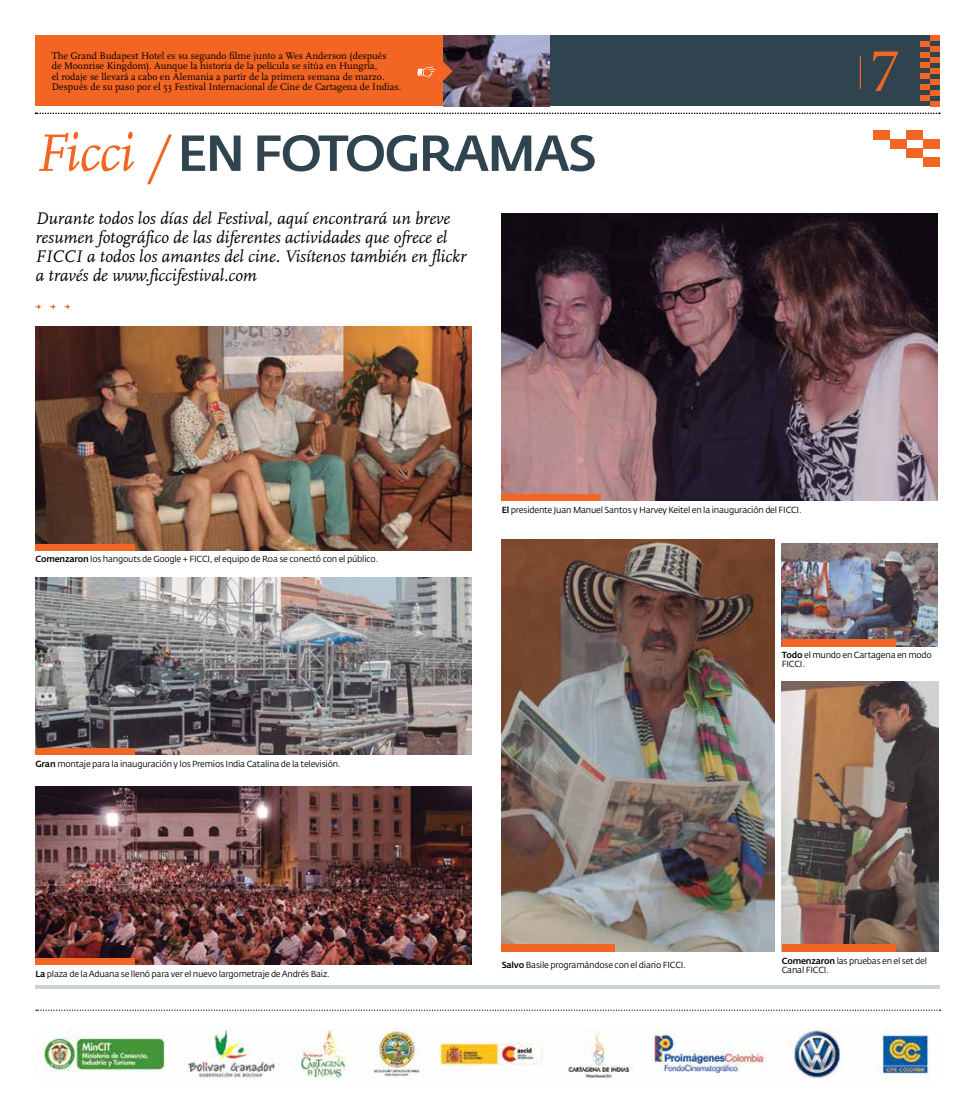
<style>
.page{position:relative;width:975px;height:1117px;background:#fff}
.page>*{position:absolute;margin:0;border:0;box-sizing:border-box;transform-origin:0 0}
.t1{font:62.5px "Minion Pro";color:#f26522}
.t2{font:500 50px "Fedra Sans Std";letter-spacing:-.04em;color:#2f444e}
.t3{font:italic 17.5px/18.8px "Scala";color:#000}
.t4{font:10px/10px "Scala";color:#000}
.t5{font:8.75px/8.8px "Fedra Sans Std";letter-spacing:-.025em;color:#000}
.s1{font-family:"Scala";font-weight:400;font-style:italic;font-size:55px;color:#f26522}
.s2{font-weight:500}
</style>
<div class="page">
<svg style="left:35px;top:113px;width:904px;height:1px"></svg>
<div style="left:35px;top:35px;width:408px;height:71px;background:#f26522"></div>
<div style="left:549px;top:35px;width:390px;height:71px;background:#2f444e"></div>
<div style="left:919px;top:41px;width:10px;height:5px;background:#f26522"></div>
<div style="left:919px;top:52px;width:10px;height:5px;background:#f26522"></div>
<div style="left:929px;top:35px;width:10px;height:6px;background:#f26522"></div>
<div style="left:929px;top:68px;width:10px;height:6px;background:#f26522"></div>
<div style="left:929px;top:79px;width:10px;height:5px;background:#f26522"></div>
<div style="left:929px;top:90px;width:10px;height:5px;background:#f26522"></div>
<div style="left:929px;top:101px;width:10px;height:5px;background:#f26522"></div>
<div style="left:929px;top:57px;width:10px;height:6px;background:#f26522"></div>
<div style="left:919px;top:63px;width:10px;height:5px;background:#f26522"></div>
<div style="left:929px;top:46px;width:10px;height:6px;background:#f26522"></div>
<div style="left:919px;top:74px;width:10px;height:5px;background:#f26522"></div>
<div style="left:919px;top:95px;width:10px;height:6px;background:#f26522"></div>
<div style="left:919px;top:84px;width:10px;height:6px;background:#f26522"></div>
<hr style="left:859px;top:56px;width:1px;height:33px;background:#f26522">
<img style="left:443px;top:35px;width:106px;height:71px">
<svg style="left:417px;top:61px;width:35px;height:19px"></svg>
<img style="left:35px;top:1028px;width:895px;height:53px">
<svg style="left:36px;top:1009px;width:904px;height:1px"></svg>
<img style="left:781px;top:681px;width:156px;height:269px">
<img style="left:781px;top:543px;width:156px;height:103px">
<img style="left:501px;top:213px;width:436px;height:287px">
<img style="left:35px;top:577px;width:436px;height:177px">
<img style="left:35px;top:786px;width:436px;height:178px">
<img style="left:35px;top:327px;width:436px;height:223px">
<img style="left:502px;top:539px;width:272px;height:411px">
<div style="left:35px;top:544px;width:100px;height:6px;background:#f26522"></div>
<div style="left:501px;top:494px;width:100px;height:6px;background:#f26522"></div>
<div style="left:35px;top:748px;width:100px;height:6px;background:#f26522"></div>
<div style="left:35px;top:958px;width:100px;height:6px;background:#f26522"></div>
<div style="left:501px;top:943px;width:114px;height:7px;background:#f26522"></div>
<div style="left:781px;top:943px;width:114px;height:7px;background:#f26522"></div>
<div style="left:781px;top:639px;width:114px;height:7px;background:#f26522"></div>
<hr style="left:35px;top:985px;width:904px;height:3px;background:#c8d3da">
<div style="left:922px;top:158px;width:17px;height:9px;background:#f26522"></div>
<div style="left:922px;top:139px;width:17px;height:10px;background:#f26522"></div>
<div style="left:889px;top:139px;width:17px;height:10px;background:#f26522"></div>
<div style="left:906px;top:130px;width:16px;height:9px;background:#f26522"></div>
<div style="left:873px;top:130px;width:16px;height:9px;background:#f26522"></div>
<div style="left:906px;top:149px;width:16px;height:9px;background:#f26522"></div>
<svg style="left:64px;top:303px;width:7px;height:7px"></svg>
<svg style="left:35px;top:303px;width:7px;height:7px"></svg>
<svg style="left:50px;top:303px;width:6px;height:7px"></svg>
<p class="t4" style="left:52px;top:51px;width:351px">The Grand Budapest Hotel es su segundo filme junto a Wes Anderson (después<br>de Moonrise Kingdom). Aunque la historia de la película se sitúa en Hungría,<br>el rodaje se llevará a cabo en Alemania a partir de la primera semana de marzo.<br>Después de su paso por el 53 Festival Internacional de Cine de Cartagena de Indias.</p>
<h2 class="t2" style="left:35px;top:122px;width:563px"><span class="s1">Ficci /</span> EN FOTOGRAMAS</h2>
<h3 class="t3" style="left:35px;top:210px;width:432px">Durante todos los días del Festival, aquí encontrará un breve resumen fotográfico de las diferentes actividades que ofrece el FICCI a todos los amantes del cine. Visítenos también en flickr a través de www.ficcifestival.com</h3>
<h1 class="t1" style="left:869px;top:29px;width:31px">7</h1>
<p class="t5" style="left:35px;top:554px;width:344px"><span class="s2">Comenzaron</span> los hangouts de Google + FICCI, el equipo de Roa se conectó con el público.</p>
<p class="t5" style="left:501px;top:505px;width:301px"><span class="s2">El</span> presidente Juan Manuel Santos y Harvey Keitel en la inauguración del FICCI.</p>
<p class="t5" style="left:35px;top:759px;width:307px"><span class="s2">Gran</span> montaje para la inauguración y los Premios India Catalina de la televisión.</p>
<p class="t5" style="left:35px;top:969px;width:296px"><span class="s2">La</span> plaza de la Aduana se llenó para ver el nuevo largometraje de Andrés Baiz.</p>
<p class="t5" style="left:781px;top:650px;width:151px"><span class="s2">Todo</span> el mundo en Cartagena en modo<br>FICCI.</p>
<p class="t5" style="left:501px;top:960px;width:186px"><span class="s2">Salvo</span> Basile programándose con el diario FICCI.</p>
<p class="t5" style="left:781px;top:956px;width:147px"><span class="s2">Comenzaron</span> las pruebas en el set del<br>Canal FICCI.</p>
</div>
